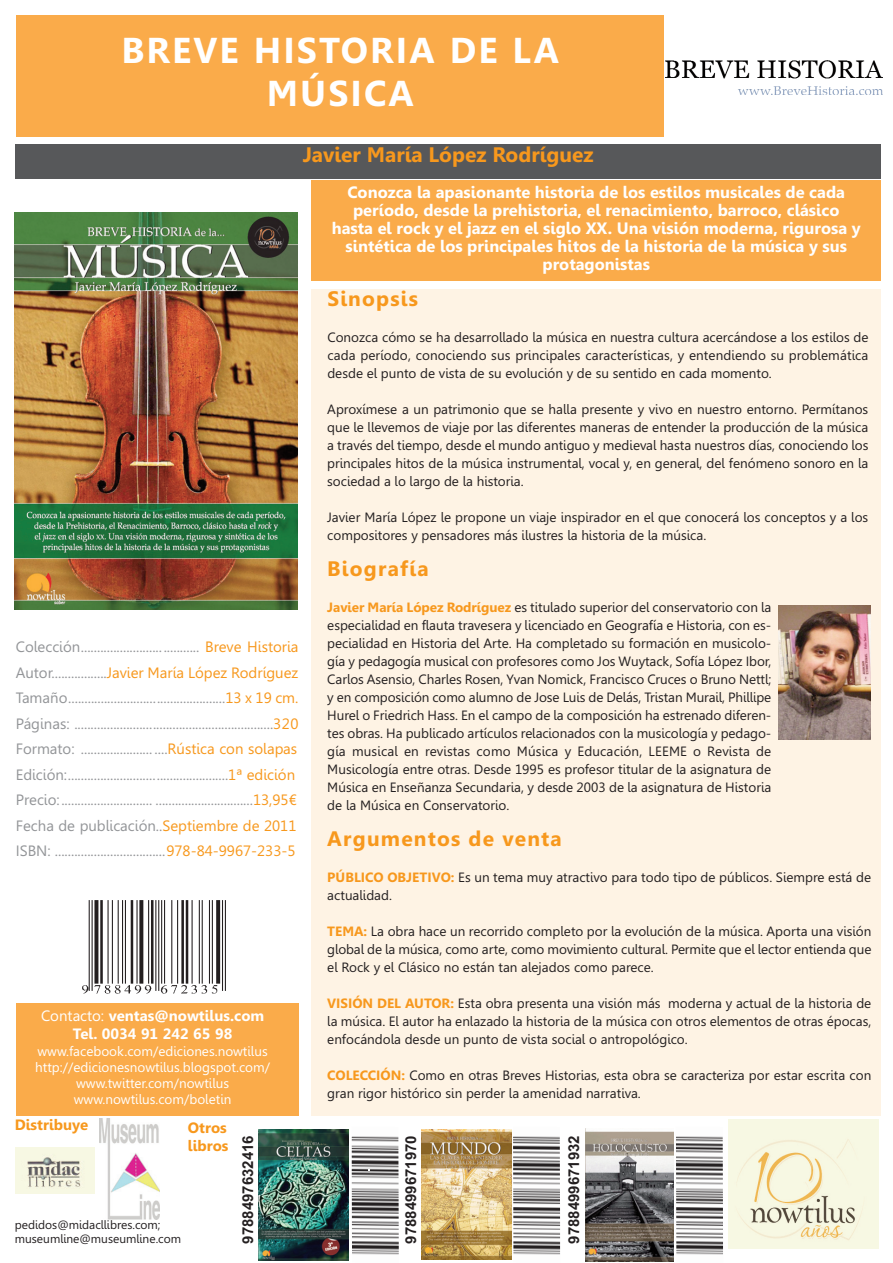
<style>
.page{position:relative;width:893px;height:1263px;background:#fff}
.page>*{position:absolute;margin:0;border:0;box-sizing:border-box;transform-origin:0 0}
.t1{font:700 36px/43.2px "Gisha";letter-spacing:.06em;color:#fff;text-align:center}
.t2{font:700 21px "Gisha";letter-spacing:.055em;color:#f7981d}
.t3{font:700 21px "Gisha";color:#f7981d}
.t4{font:700 16.5px/18px "Gisha";color:#fff;text-align:center}
.t5{font:15px/25.5px "Gisha";color:#939598}
.t6{font:700 15px/18px "Gisha";color:#fff;text-align:center}
.t7{font:700 15px "Arial";color:#231f20}
.t8{font:700 15px/18px "Gisha";color:#f7981d}
.t9{font:13.5px/18px "Gisha";color:#231f20;text-align:justify}
.t10{font:13.5px/16.2px "Gisha";color:#fff;text-align:center}
.t11{font:12px/14.4px "Gisha";color:#231f20}
.s1{color:#f7981d}
.s2{font-weight:400}
.s3{font-weight:700;color:#f7981d}
</style>
<div class="page">
<div style="left:16px;top:145px;width:865px;height:34px;background:#57585a"></div>
<div style="left:312px;top:289px;width:569px;height:827px;background:#fef3e4"></div>
<div style="left:16px;top:15px;width:648px;height:121px;background:#faab4a"></div>
<div style="left:16px;top:1003px;width:282px;height:113px;background:#faab4a"></div>
<img style="left:82px;top:900px;width:144px;height:94px">
<img style="left:665px;top:61px;width:217px;height:33px">
<img style="left:15px;top:213px;width:283px;height:397px">
<div style="left:312px;top:180px;width:569px;height:101px;background:#faab4a"></div>
<img style="left:778px;top:605px;width:93px;height:134px">
<img style="left:259px;top:1130px;width:89px;height:130px">
<img style="left:729px;top:1119px;width:150px;height:129px">
<img style="left:100px;top:1119px;width:59px;height:101px">
<img style="left:15px;top:1148px;width:79px;height:46px">
<img style="left:422px;top:1130px;width:89px;height:130px">
<img style="left:513px;top:1136px;width:47px;height:119px">
<svg style="left:673px;top:1131px;width:1px;height:130px"></svg>
<img style="left:585px;top:1129px;width:88px;height:132px">
<img style="left:676px;top:1136px;width:47px;height:119px">
<svg style="left:352px;top:1136px;width:47px;height:119px"></svg>
<h1 class="t1" style="left:121px;top:33px;width:439px">BREVE HISTORIA DE LA<br>MÚSICA</h1>
<h2 class="t3" style="left:303px;top:147px;width:292px">Javier María López Rodríguez</h2>
<p class="t4" style="left:332px;top:185px;width:530px">Conozca la apasionante historia de los estilos musicales de cada período, desde la prehistoria, el renacimiento, barroco, clásico hasta el rock y el jazz en el siglo XX. Una visión moderna, rigurosa y sintética de los principales hitos de la historia de la música y sus protagonistas</p>
<p class="t5" style="left:16px;top:636px;width:284px">Colección.................................... <span class="s1">Breve Historia </span>Autor.................<span class="s1">Javier María López Rodríguez </span>Tamaño................................................<span class="s1">13 x 19 cm.<br></span>Páginas: .............................................................<span class="s1">320<br></span>Formato: ...................... ....<span class="s1">Rústica con solapas </span>Edición:.................................................<span class="s1">1ª edición </span>Precio:............................ ..............................<span class="s1">13,95€ </span>Fecha de publicación..<span class="s1">Septiembre de 2011<br></span>ISBN: ..................................<span class="s1">978-84-9967-233-5</span></p>
<p class="t6" style="left:41px;top:1008px;width:225px"><span class="s2">Contacto:</span> ventas@nowtilus.com<br>Tel. 0034 91 242 65 98</p>
<p class="t10" style="left:35px;top:1044px;width:236px">www.facebook.com/ediciones.nowtilus http://edicionesnowtilus.blogspot.com/ www.twitter.com/nowtilus www.nowtilus.com/boletin</p>
<p class="t8" style="left:15px;top:1118px;width:75px">Distribuye</p>
<p class="t8" style="left:188px;top:1121px;width:42px">Otros libros</p>
<p class="t11" style="left:15px;top:1218px;width:168px">pedidos@midacllibres.com; museumline@museumline.com</p>
<p class="t7" style="left:238px;top:1244px;width:110px;rotate:-90deg">9788497632416</p>
<h2 class="t2" style="left:327px;top:290px;width:92px">Sinopsis</h2>
<p class="t9" style="left:327px;top:330px;width:543px">Conozca cómo se ha desarrollado la música en nuestra cultura acercándose a los estilos de cada período, conociendo sus principales características, y entendiendo su problemática desde el punto de vista de su evolución y de su sentido en cada momento.</p>
<p class="t9" style="left:327px;top:402px;width:543px">Aproxímese a un patrimonio que se halla presente y vivo en nuestro entorno. Permítanos que le llevemos de viaje por las diferentes maneras de entender la producción de la música a través del tiempo, desde el mundo antiguo y medieval hasta nuestros días, conociendo los principales hitos de la música instrumental, vocal y, en general, del fenómeno sonoro en la sociedad a lo largo de la historia.</p>
<p class="t9" style="left:327px;top:510px;width:543px">Javier María López le propone un viaje inspirador en el que conocerá los conceptos y a los compositores y pensadores más ilustres la historia de la música.</p>
<h2 class="t2" style="left:327px;top:560px;width:103px">Biografía</h2>
<p class="t9" style="left:327px;top:600px;width:445px"><span class="s3">Javier María López Rodríguez</span> es titulado superior del conservatorio con la especialidad en flauta travesera y licenciado en Geografía e Historia, con es&shy;pecialidad en Historia del Arte. Ha completado su formación en musicolo&shy;gía y pedagogía musical con profesores como Jos Wuytack, Sofía López Ibor, Carlos Asensio, Charles Rosen, Yvan Nomick, Francisco Cruces o Bruno Nettl; y en composición como alumno de Jose Luis de Delás, Tristan Murail, Phillipe Hurel o Friedrich Hass. En el campo de la composición ha estrenado diferen&shy;tes obras. Ha publicado artículos relacionados con la musicología y pedago&shy;gía musical en revistas como Música y Educación, LEEME o Revista de Musicología entre otras. Desde 1995 es profesor titular de la asignatura de Música en Enseñanza Secundaria, y desde 2003 de la asignatura de Historia de la Música en Conservatorio.</p>
<h2 class="t2" style="left:327px;top:830px;width:236px">Argumentos de venta</h2>
<p class="t9" style="left:327px;top:869px;width:545px"><span class="s3">PÚBLICO OBJETIVO:</span> Es un tema muy atractivo para todo tipo de públicos. Siempre está de actualidad.</p>
<p class="t9" style="left:327px;top:923px;width:546px"><span class="s3">TEMA:</span> La obra hace un recorrido completo por la evolución de la música. Aporta una visión global de la música, como arte, como movimiento cultural. Permite que el lector entienda que el Rock y el Clásico no están tan alejados como parece.</p>
<p class="t9" style="left:327px;top:995px;width:546px"><span class="s3">VISIÓN DEL AUTOR:</span> Esta obra presenta una visión más moderna y actual de la historia de la música. El autor ha enlazado la historia de la música con otros elementos de otras épocas, enfocándola desde un punto de vista social o antropológico.</p>
<p class="t9" style="left:327px;top:1067px;width:546px"><span class="s3">COLECCIÓN:</span> Como en otras Breves Historias, esta obra se caracteriza por estar escrita con gran rigor histórico sin perder la amenidad narrativa.</p>
<p class="t7" style="left:401px;top:1244px;width:110px;rotate:-90deg">9788499671970</p>
<p class="t7" style="left:564px;top:1244px;width:110px;rotate:-90deg">9788499671932</p>
</div>
